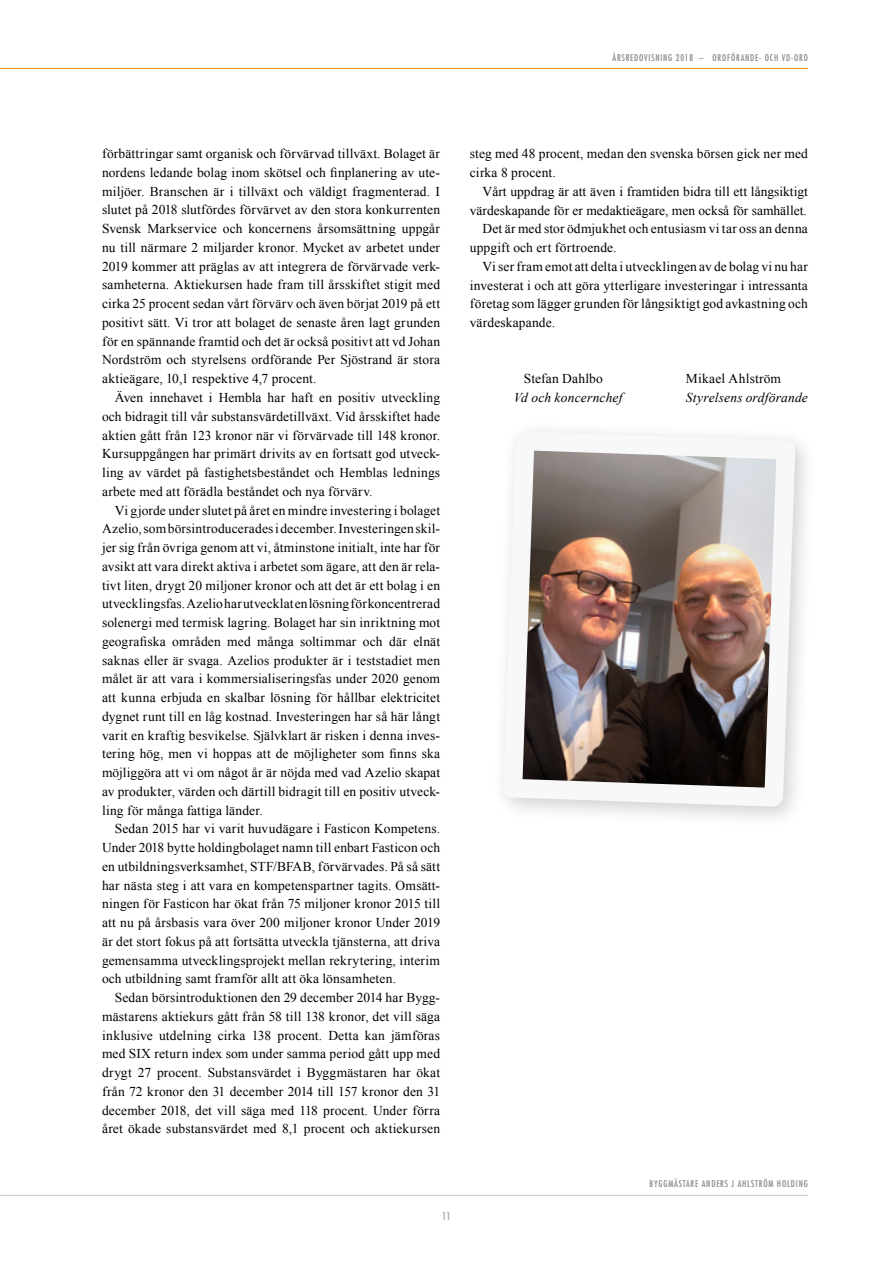
<style>
.page{position:relative;width:893px;height:1263px;background:#fff}
.page>*{position:absolute;margin:0;border:0;box-sizing:border-box;transform-origin:0 0}
.t1{font:13.5px/18.8px "Times New Roman";letter-spacing:.01em;color:#000;text-align:justify}
.t2{font:italic 13.5px "Times New Roman";letter-spacing:.01em;color:#000}
.t3{font:condensed 10.5px "Futura LT";color:#9d9d9c}
.t4{font:condensed 9px "Futura LT";letter-spacing:.09em;color:#878787}
</style>
<div class="page">
<hr style="left:0;top:68px;width:808px;height:1px;background:#f39000">
<hr style="left:0;top:1195px;width:808px;height:1px;background:#c6c6c6">
<img style="left:502px;top:430px;width:302px;height:388px">
<p class="t4" style="left:613px;top:53px;width:197px">ÅRSREDOVISNING 2018 – ORDFÖRANDE- OCH VD-ORD</p>
<p class="t1" style="left:102px;top:144px;width:340px">förbättringar samt organisk och förvärvad tillväxt. Bolaget är nordens ledande bolag inom skötsel och finplanering av ute&shy;miljöer. Branschen är i tillväxt och väldigt fragmenterad. I slutet på 2018 slutfördes förvärvet av den stora konkurrenten Svensk Markservice och koncernens årsomsättning uppgår nu till närmare 2 miljarder kronor. Mycket av arbetet under 2019 kommer att präglas av att integrera de förvärvade verk&shy;samheterna. Aktiekursen hade fram till årsskiftet stigit med cirka 25 procent sedan vårt förvärv och även börjat 2019 på ett positivt sätt. Vi tror att bolaget de senaste åren lagt grunden för en spännande framtid och det är också positivt att vd Johan Nordström och styrelsens ordförande Per Sjöstrand är stora aktieägare, 10,1 respektive 4,7 procent.</p>
<p class="t1" style="left:102px;top:388px;width:340px;text-indent:13px">Även innehavet i Hembla har haft en positiv utveckling och bidragit till vår substansvärdetillväxt. Vid årsskiftet hade aktien gått från 123 kronor när vi förvärvade till 148 kronor.<br>Kursuppgången har primärt drivits av en fortsatt god utveck&shy;ling av värdet på fastighetsbeståndet och Hemblas lednings arbete med att förädla beståndet och nya förvärv.</p>
<p class="t1" style="left:102px;top:500px;width:340px;text-indent:13px">Vi gjorde under slutet på året en mindre investering i bolaget Azelio, som börsintroducerades i december. Investeringen skil&shy;jer sig från övriga genom att vi, åtminstone initialt, inte har för avsikt att vara direkt aktiva i arbetet som ägare, att den är rela&shy;tivt liten, drygt 20 miljoner kronor och att det är ett bolag i en utvecklingsfas. Azelio har utvecklat en lösning för koncentrerad solenergi med termisk lagring. Bolaget har sin inriktning mot geografiska områden med många soltimmar och där elnät saknas eller är svaga. Azelios produkter är i teststadiet men målet är att vara i kommersialiseringsfas under 2020 genom att kunna erbjuda en skalbar lösning för hållbar elektricitet dygnet runt till en låg kostnad. Investeringen har så här långt varit en kraftig besvikelse. Självklart är risken i denna inves&shy;tering hög, men vi hoppas att de möjligheter som finns ska möjliggöra att vi om något år är nöjda med vad Azelio skapat av produkter, värden och därtill bidragit till en positiv utveck&shy;ling för många fattiga länder.</p>
<p class="t1" style="left:102px;top:819px;width:340px;text-indent:13px">Sedan 2015 har vi varit huvudägare i Fasticon Kompetens.<br>Under 2018 bytte holdingbolaget namn till enbart Fasticon och en utbildningsverksamhet, STF/BFAB, förvärvades. På så sätt har nästa steg i att vara en kompetenspartner tagits. Omsätt&shy;ningen för Fasticon har ökat från 75 miljoner kronor 2015 till att nu på årsbasis vara över 200 miljoner kronor Under 2019 är det stort fokus på att fortsätta utveckla tjänsterna, att driva gemensamma utvecklingsprojekt mellan rekrytering, interim och utbildning samt framför allt att öka lönsamheten.</p>
<p class="t1" style="left:102px;top:988px;width:340px;text-indent:13px">Sedan börsintroduktionen den 29 december 2014 har Bygg&shy;mästarens aktiekurs gått från 58 till 138 kronor, det vill säga inklusive utdelning cirka 138 procent. Detta kan jämföras med SIX return index som under samma period gått upp med drygt 27 procent. Substansvärdet i Byggmästaren har ökat från 72 kronor den 31 december 2014 till 157 kronor den 31 december 2018, det vill säga med 118 procent. Under förra året ökade substansvärdet med 8,1 procent och aktiekursen</p>
<p class="t3" style="left:442px;top:1210px;width:10px">11</p>
<p class="t1" style="left:470px;top:144px;width:340px">steg med 48 procent, medan den svenska börsen gick ner med cirka 8 procent.</p>
<p class="t1" style="left:483px;top:182px;width:327px">Vårt uppdrag är att även i framtiden bidra till ett långsiktigt</p>
<p class="t1" style="left:470px;top:200px;width:339px">värdeskapande för er medaktieägare, men också för samhället.</p>
<p class="t1" style="left:483px;top:219px;width:327px">Det är med stor ödmjukhet och entusiasm vi tar oss an denna</p>
<p class="t1" style="left:470px;top:238px;width:148px">uppgift och ert förtroende.</p>
<p class="t1" style="left:483px;top:257px;width:327px">Vi ser fram emot att delta i utvecklingen av de bolag vi nu har</p>
<p class="t1" style="left:470px;top:275px;width:340px">investerat i och att göra ytterligare investeringar i intressanta</p>
<p class="t1" style="left:470px;top:294px;width:340px">företag som lägger grunden för långsiktigt god avkastning och</p>
<p class="t1" style="left:470px;top:313px;width:87px">värdeskapande.</p>
<p class="t1" style="left:524px;top:369px;width:80px">Stefan Dahlbo</p>
<p class="t1" style="left:686px;top:369px;width:97px">Mikael Ahlström</p>
<p class="t2" style="left:514px;top:388px;width:110px">Vd och koncernchef</p>
<p class="t2" style="left:686px;top:388px;width:124px">Styrelsens ordförande</p>
<p class="t4" style="left:649px;top:1178px;width:160px">BYGGMÄSTARE ANDERS J AHLSTRÖM HOLDING</p>
</div>
